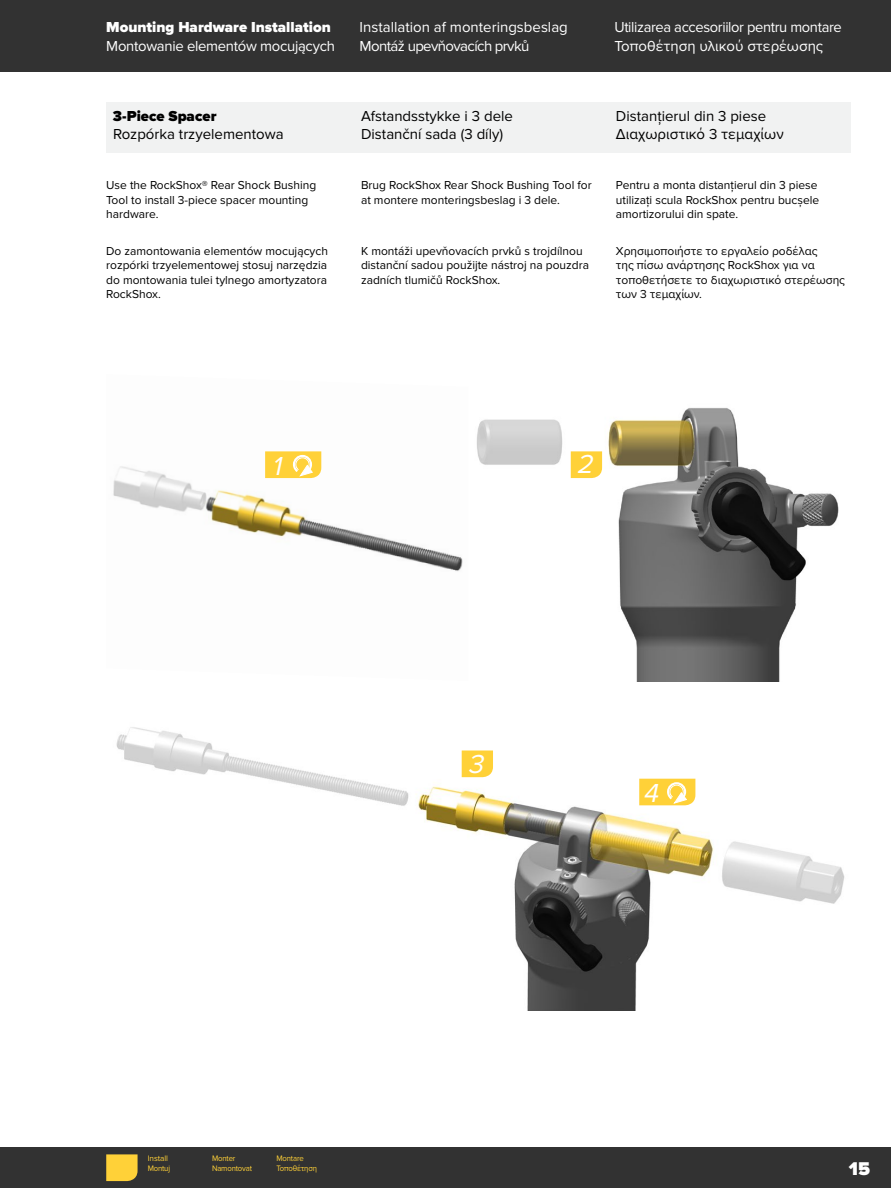
<style>
.page{position:relative;width:891px;height:1188px;background:#fff}
.page>*{position:absolute;margin:0;border:0;box-sizing:border-box;transform-origin:0 0}
.User_Manual_Number_F{font:italic 27px "Proxima Nova";color:#fff}
.t1{font:900 19.2px "Proxima Nova";color:#fff}
.SubHeader_Proxima_No{font:15px "Proxima Nova";color:#000}
.Header_Proxima_Nova{font:15px "Proxima Nova";letter-spacing:-.02em;color:#fff}
.Header_Proxima_Nova-2{font:15px "Proxima Nova";color:#fff}
.Header_Proxima_Nova-3{font:900 15px "Proxima Nova";color:#fff}
.Header_Proxima_Nova-4{font:15px "Proxima Nova";letter-spacing:-.04em;color:#fff}
.SubHeader_Proxima_No-2{font:900 15px "Proxima Nova";color:#000}
.User_Manual_Text_-_N{font:12px/14.4px "Proxima Nova";color:#000}
.Legend_Flag_Text{font:8.25px "Proxima Nova";letter-spacing:-.02em;color:#ffd138;scale:.94 1}
.Legend_Flag_Text-2{font:8.25px "Proxima Nova";letter-spacing:-.02em;color:#ffd138}
</style>
<div class="page">
<div style="left:0;top:1148px;width:891px;height:40px;background:#323232"></div>
<div style="left:0;top:0;width:891px;height:72px;background:#323232"></div>
<div style="left:106px;top:102px;width:744px;height:51px;background:#f1f2f2"></div>
<svg style="left:106px;top:1154px;width:32px;height:27px"></svg>
<img style="left:477px;top:408px;width:362px;height:274px">
<img style="left:113px;top:451px;width:350px;height:120px">
<svg style="left:571px;top:451px;width:31px;height:27px"></svg>
<svg style="left:265px;top:451px;width:56px;height:27px;background:#fed754"></svg>
<img style="left:116px;top:727px;width:729px;height:283px">
<svg style="left:639px;top:779px;width:56px;height:26px"></svg>
<svg style="left:462px;top:751px;width:31px;height:26px"></svg>
<p class="Header_Proxima_Nova-3" style="left:106px;top:18px;width:226px">Mounting Hardware Installation</p>
<p class="Header_Proxima_Nova-2" style="left:360px;top:18px;width:210px">Installation af monteringsbeslag</p>
<p class="Header_Proxima_Nova" style="left:614px;top:18px;width:229px">Utilizarea accesoriilor pentru montare</p>
<p class="Header_Proxima_Nova" style="left:106px;top:38px;width:230px">Montowanie elementów mocujących</p>
<p class="Header_Proxima_Nova-4" style="left:360px;top:38px;width:171px">Montáž upevňovacích prvků</p>
<p class="Header_Proxima_Nova-2" style="left:614px;top:38px;width:210px">Τοποθέτηση υλικού στερέωσης</p>
<p class="SubHeader_Proxima_No-2" style="left:113px;top:107px;width:105px">3-Piece Spacer</p>
<p class="SubHeader_Proxima_No" style="left:361px;top:107px;width:153px">Afstandsstykke i 3 dele</p>
<p class="SubHeader_Proxima_No" style="left:616px;top:107px;width:152px">Distanțierul din 3 piese</p>
<p class="SubHeader_Proxima_No" style="left:113px;top:126px;width:172px">Rozpórka trzyelementowa</p>
<p class="SubHeader_Proxima_No" style="left:361px;top:126px;width:144px">Distanční sada (3 díly)</p>
<p class="SubHeader_Proxima_No" style="left:616px;top:126px;width:169px">Διαχωριστικό 3 τεμαχίων</p>
<p class="User_Manual_Text_-_N" style="left:106px;top:178px;width:212px">Use the RockShox® Rear Shock Bushing<br>Tool to install 3-piece spacer mounting hardware.</p>
<p class="User_Manual_Text_-_N" style="left:361px;top:178px;width:232px">Brug RockShox Rear Shock Bushing Tool for at montere monteringsbeslag i 3 dele.</p>
<p class="User_Manual_Text_-_N" style="left:616px;top:178px;width:205px">Pentru a monta distanțierul din 3 piese utilizați scula RockShox pentru bucșele amortizorului din spate.</p>
<p class="User_Manual_Text_-_N" style="left:106px;top:244px;width:223px;text-align:justify">Do zamontowania elementów mocujących rozpórki trzyelementowej stosuj narzędzia do montowania tulei tylnego amortyzatora RockShox.</p>
<p class="User_Manual_Text_-_N" style="left:361px;top:244px;width:230px">K montáži upevňovacích prvků s trojdílnou distanční sadou použijte nástroj na pouzdra zadních tlumičů RockShox.</p>
<p class="User_Manual_Text_-_N" style="left:616px;top:244px;width:231px">Χρησιμοποιήστε το εργαλείο ροδέλας<br>της πίσω ανάρτησης RockShox για να τοποθετήσετε το διαχωριστικό στερέωσης των 3 τεμαχίων.</p>
<p class="User_Manual_Number_F" style="left:272px;top:450px;width:17px">1</p>
<p class="User_Manual_Number_F" style="left:577px;top:449px;width:24px">2</p>
<p class="User_Manual_Number_F" style="left:468px;top:748px;width:23px">3</p>
<p class="Legend_Flag_Text-2" style="left:148px;top:1153px;width:22px">Install</p>
<p class="Legend_Flag_Text" style="left:212px;top:1153px;width:26px">Monter</p>
<p class="Legend_Flag_Text" style="left:276px;top:1153px;width:31px">Montare</p>
<p class="Legend_Flag_Text" style="left:148px;top:1163px;width:25px">Montuj</p>
<p class="Legend_Flag_Text" style="left:212px;top:1163px;width:44px">Namontovat</p>
<p class="Legend_Flag_Text" style="left:276px;top:1163px;width:45px">Τοποθέτηση</p>
<p class="User_Manual_Number_F" style="left:643px;top:778px;width:23px">4</p>
<h2 class="t1" style="left:849px;top:1157px;width:23px">15</h2>
</div>
